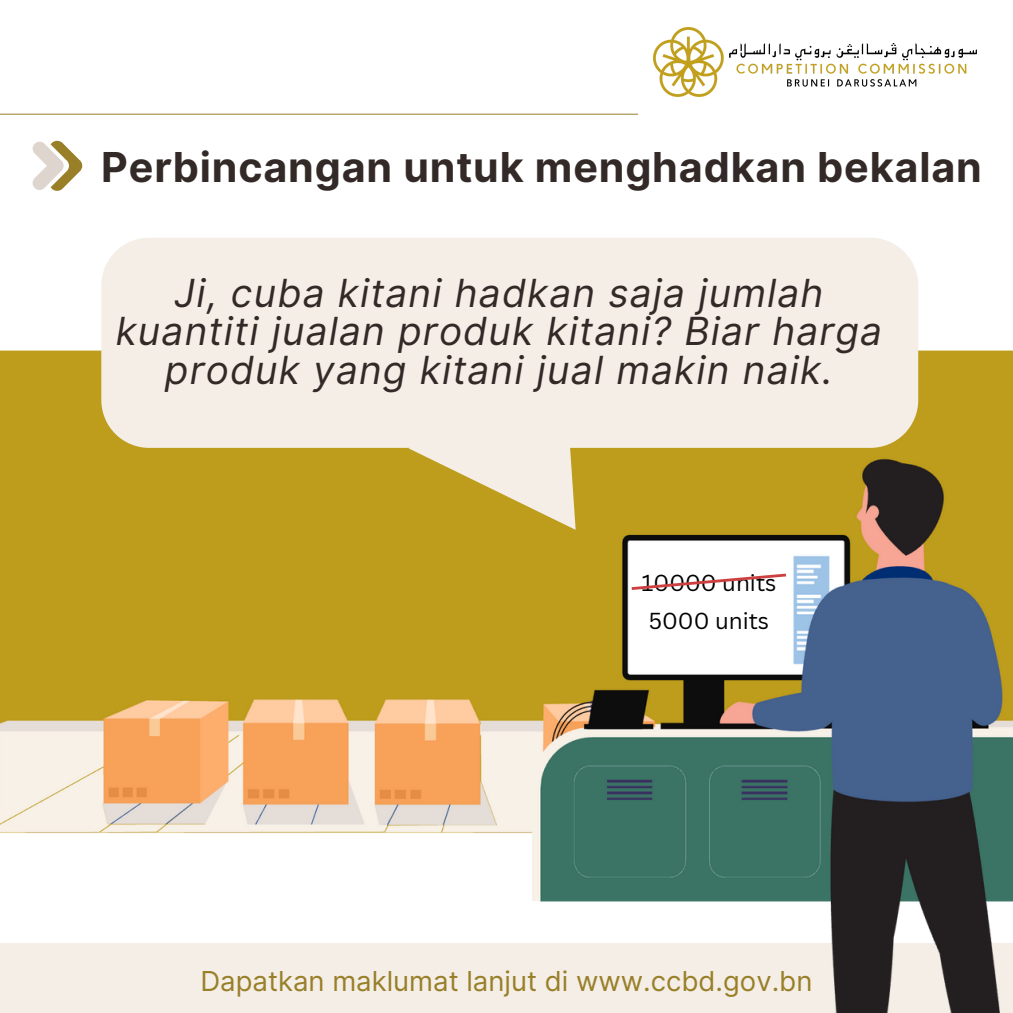
<style>
.page{position:relative;width:1013px;height:1013px;background:#fff}
.page>*{position:absolute;margin:0;border:0;box-sizing:border-box;transform-origin:0 0}
.t1{font:700 41.25px "Inter";letter-spacing:.02em;color:#332a28}
.t2{font:italic 38.75px/38.5px "Inter";letter-spacing:.03em;color:#332a28;text-align:center}
.t3{font:27.5px "Inter";color:#987f28}
.t4{font:22.5px/38.6px "Canva Sans";color:#000;text-align:center}
</style>
<div class="page">
<img style="left:653px;top:27px;width:323px;height:70px">
<hr style="left:0;top:114px;width:638px;height:1px;background:#987f28">
<img style="left:0;top:351px;width:1012px;height:661px">
<div style="left:101px;top:238px;width:817px;height:210px;background:#f4eee6"></div>
<svg style="left:408px;top:344px;width:245px;height:238px;background:#dbc98e"></svg>
<svg style="left:628px;top:572px;width:161px;height:19px"></svg>
<svg style="left:33px;top:140px;width:49px;height:51px"></svg>
<p class="t1" style="left:101px;top:142px;width:882px">Perbincangan untuk menghadkan bekalan</p>
<p class="t2" style="left:116px;top:273px;width:768px">Ji, cuba kitani hadkan saja jumlah kuantiti jualan produk kitani? Biar harga produk yang kitani jual makin naik.</p>
<p class="t4" style="left:641px;top:562px;width:136px">10000 units<br>5000 units</p>
<p class="t3" style="left:200px;top:964px;width:613px">Dapatkan maklumat lanjut di www.ccbd.gov.bn</p>
</div>
